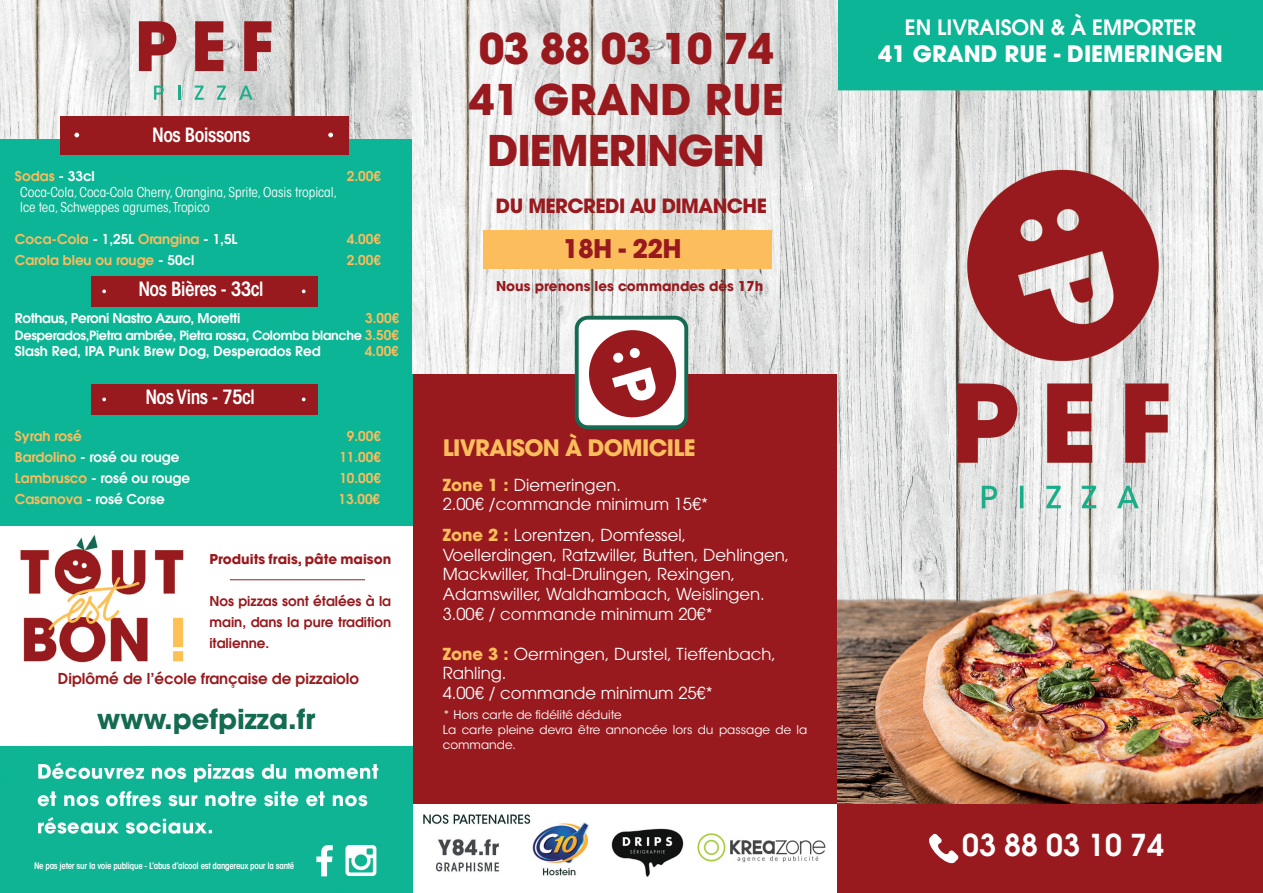
<style>
.page{position:relative;width:1263px;height:893px;background:#fff}
.page>*{position:absolute;margin:0;border:0;box-sizing:border-box;transform-origin:0 0}
.t1{font:700 42px "ITC Avant Garde Std";letter-spacing:-.03em;color:#981a1e}
.t2{font:700 42px "ITC Avant Garde Pro";color:#981a1e}
.t3{font:600 30px "ITC Avant Garde Std";color:#fff}
.t4{font:700 27.3px "ITC Avant Garde Std";color:#156a52}
.t5{font:700 25.5px "ITC Avant Garde Std";letter-spacing:-.03em;color:#981a1e}
.t6{font:700 22.5px "ITC Avant Garde Std";color:#fff}
.t7{font:700 22.5px "ITC Avant Garde Std";letter-spacing:-.03em;color:#fcbd5d}
.t8{font:600 21px "ITC Avant Garde Std";color:#fff}
.t9{font:600 condensed 19.5px "ITC Avant Garde Std";letter-spacing:-.03em;color:#fff}
.t10{font:700 19.5px "ITC Avant Garde Std";letter-spacing:-.03em;color:#981a1e}
.t11{font:16.5px/19.8px "ITC Avant Garde Pro";color:#fff}
.t12{font:600 15px "ITC Avant Garde Std";color:#981a1e}
.t13{font:600 13.5px "ITC Avant Garde Std";color:#fcbd5d}
.t14{font:600 13.5px "ITC Avant Garde Std";color:#fff}
.t15{font:condensed 13.5px/15px "ITC Avant Garde Std";color:#fff}
.t16{font:600 13.5px/21px "ITC Avant Garde Std";color:#981a1e;text-align:justify}
.t17{font:700 13.5px "ITC Avant Garde Std";color:#981a1e}
.t18{font:600 13.5px "ITC Avant Garde Std";letter-spacing:-.025em;color:#fff}
.t19{font:600 12.75px "ITC Avant Garde Std";letter-spacing:-.02em;color:#fff}
.t20{font:12px/15px "ITC Avant Garde Std";color:#fff}
.t21{font:600 condensed 9px "ITC Avant Garde Std";letter-spacing:-.03em;color:#fff}
.s1{color:#fff}
.s2{font-size:13.5px;color:#fcbd5d}
.s3{color:#fcbd5d}
.s4{font-family:"ITC Avant Garde Std";font-weight:700;color:#fcbd5d}
.s5{font-family:"ITC Avant Garde Pro"}
</style>
<div class="page">
<div style="left:413px;top:363px;width:425px;height:441px;background:#981a1e"></div>
<img style="left:838px;top:0;width:425px;height:804px">
<img style="left:0;top:0;width:412px;height:140px">
<div style="left:0;top:140px;width:412px;height:386px;background:#0cb595"></div>
<img style="left:412px;top:0;width:426px;height:374px">
<img style="left:412px;top:804px;width:426px;height:89px">
<img style="left:0;top:746px;width:412px;height:147px">
<svg style="left:139px;top:21px;width:37px;height:50px;background:#af5c5d"></svg>
<svg style="left:195px;top:21px;width:28px;height:50px"></svg>
<svg style="left:244px;top:21px;width:27px;height:50px"></svg>
<svg style="left:154px;top:86px;width:10px;height:14px"></svg>
<svg style="left:178px;top:86px;width:2px;height:14px"></svg>
<svg style="left:195px;top:86px;width:9px;height:14px"></svg>
<svg style="left:217px;top:86px;width:9px;height:14px"></svg>
<svg style="left:239px;top:86px;width:14px;height:14px"></svg>
<img style="left:20px;top:535px;width:164px;height:128px">
<hr style="left:230px;top:579px;width:135px;height:1px;background:#961a1e">
<div style="left:61px;top:116px;width:288px;height:38px;background:#981a1e"></div>
<svg style="left:74px;top:133px;width:5px;height:4px"></svg>
<svg style="left:328px;top:133px;width:5px;height:4px"></svg>
<div style="left:91px;top:276px;width:227px;height:30px;background:#981a1e"></div>
<svg style="left:102px;top:289px;width:4px;height:4px"></svg>
<svg style="left:302px;top:289px;width:4px;height:4px"></svg>
<div style="left:91px;top:384px;width:227px;height:30px;background:#981a1e"></div>
<svg style="left:102px;top:398px;width:4px;height:3px"></svg>
<svg style="left:302px;top:398px;width:4px;height:3px"></svg>
<div style="left:577px;top:318px;width:109px;height:109px;background:#fff;border-radius:11px"></div>
<div style="left:575px;top:316px;width:113px;height:113px;border:4px solid #156a52;border-radius:11px"></div>
<svg style="left:589px;top:330px;width:87px;height:87px"></svg>
<div style="left:484px;top:230px;width:288px;height:38px;background:#fcbd5d"></div>
<div style="left:838px;top:804px;width:425px;height:89px;background:#981a1e"></div>
<svg style="left:929px;top:834px;width:29px;height:30px"></svg>
<p class="t9" style="left:152px;top:123px;width:100px">Nos Boissons</p>
<p class="t13" style="left:15px;top:167px;width:81px">Sodas <span class="s1">- 33cl</span></p>
<p class="t13" style="left:347px;top:167px;width:36px">2.00€</p>
<p class="t15" style="left:20px;top:185px;width:319px">Coca-Cola, Coca-Cola Cherry, Orangina, Sprite, Oasis tropical,<br>Ice tea, Schweppes agrumes, Tropico</p>
<p class="t13" style="left:15px;top:230px;width:224px">Coca-Cola <span class="s1">- 1,25L</span> Orangina <span class="s1">- 1,5L</span></p>
<p class="t13" style="left:347px;top:230px;width:36px">4.00€</p>
<p class="t13" style="left:15px;top:251px;width:181px">Carola bleu ou rouge <span class="s1">- 50cl</span></p>
<p class="t13" style="left:347px;top:251px;width:36px">2.00€</p>
<p class="t9" style="left:138px;top:277px;width:127px">Nos Bières - 33cl</p>
<p class="t18" style="left:15px;top:310px;width:227px">Rothaus, Peroni Nastro Azuro, Moretti</p>
<p class="t13" style="left:365px;top:310px;width:36px">3.00€</p>
<p class="t19" style="left:15px;top:327px;width:386px">Desperados,Pietra ambrée, Pietra rossa, Colomba blanche <span class="s2">3.50€</span></p>
<p class="t14" style="left:15px;top:343px;width:307px">Slash Red, IPA Punk Brew Dog, Desperados Red</p>
<p class="t13" style="left:365px;top:343px;width:36px">4.00€</p>
<p class="t9" style="left:145px;top:385px;width:111px">Nos Vins - 75cl</p>
<p class="t13" style="left:15px;top:427px;width:68px">Syrah rosé</p>
<p class="t13" style="left:347px;top:427px;width:36px">9.00€</p>
<p class="t14" style="left:15px;top:448px;width:166px"><span class="s3">Bardolino</span> - rosé ou rouge</p>
<p class="t13" style="left:339px;top:448px;width:43px">11.00€</p>
<p class="t14" style="left:15px;top:469px;width:177px"><span class="s3">Lambrusco</span> - rosé ou rouge</p>
<p class="t13" style="left:339px;top:469px;width:43px">10.00€</p>
<p class="t14" style="left:15px;top:490px;width:151px"><span class="s3">Casanova</span> - rosé Corse</p>
<p class="t13" style="left:339px;top:490px;width:43px">13.00€</p>
<p class="t17" style="left:209px;top:550px;width:183px">Produits frais, pâte maison</p>
<p class="t16" style="left:209px;top:590px;width:183px">Nos pizzas sont étalées à la main, dans la pure tradition italienne.</p>
<p class="t12" style="left:58px;top:669px;width:303px">Diplômé de l’école française de pizzaiolo</p>
<h3 class="t4" style="left:97px;top:700px;width:219px">www.pefpizza.fr</h3>
<h1 class="t1" style="left:479px;top:20px;width:297px">03 88 03 10 74</h1>
<h1 class="t2" style="left:469px;top:71px;width:317px">41 GRAND RUE</h1>
<h1 class="t1" style="left:487px;top:122px;width:279px">DIEMERINGEN</h1>
<p class="t10" style="left:496px;top:193px;width:273px">DU MERCREDI AU DIMANCHE</p>
<h3 class="t5" style="left:563px;top:231px;width:120px">18H - 22H</h3>
<p class="t17" style="left:496px;top:277px;width:269px">Nous prenons les commandes dès 17h</p>
<h3 class="t7" style="left:443px;top:433px;width:254px">LIVRAISON À DOMICILE</h3>
<p class="t11" style="left:443px;top:474px;width:267px"><span class="s4">Zone 1 :</span> Diemeringen.<br>2.00€ /commande minimum 15€*</p>
<p class="t11" style="left:443px;top:525px;width:348px"><span class="s4">Zone 2 :</span> Lorentzen, Domfessel, Voellerdingen, Ratzwiller, Butten, Dehlingen, Mackwiller, Thal-Drulingen, Rexingen, Adamswiller, Waldhambach, Weislingen.<br>3.00€ / commande minimum 20€*</p>
<p class="t11" style="left:443px;top:643px;width:335px"><span class="s4">Zone 3 :</span> Oermingen, Durstel, Tieffenbach,<br>Rahling.<br>4.00€ / commande minimum 25€*</p>
<p class="t20" style="left:443px;top:707px;width:366px">* Hors carte de fidélité déduite<br>La carte pleine devra être annoncée lors du passage de la commande.</p>
<p class="t21" style="left:34px;top:860px;width:262px">Ne pas jeter sur la voie publique - L’abus d’alcool est dangereux pour la santé</p>
<p class="t8" style="left:905px;top:14px;width:292px">EN LIVRAISON &amp; À EMPORTER</p>
<h3 class="t6" style="left:878px;top:39px;width:346px"><span class="s5">41 GRAND RUE</span> - DIEMERINGEN</h3>
<h2 class="t3" style="left:962px;top:825px;width:203px">03 88 03 10 74</h2>
</div>
